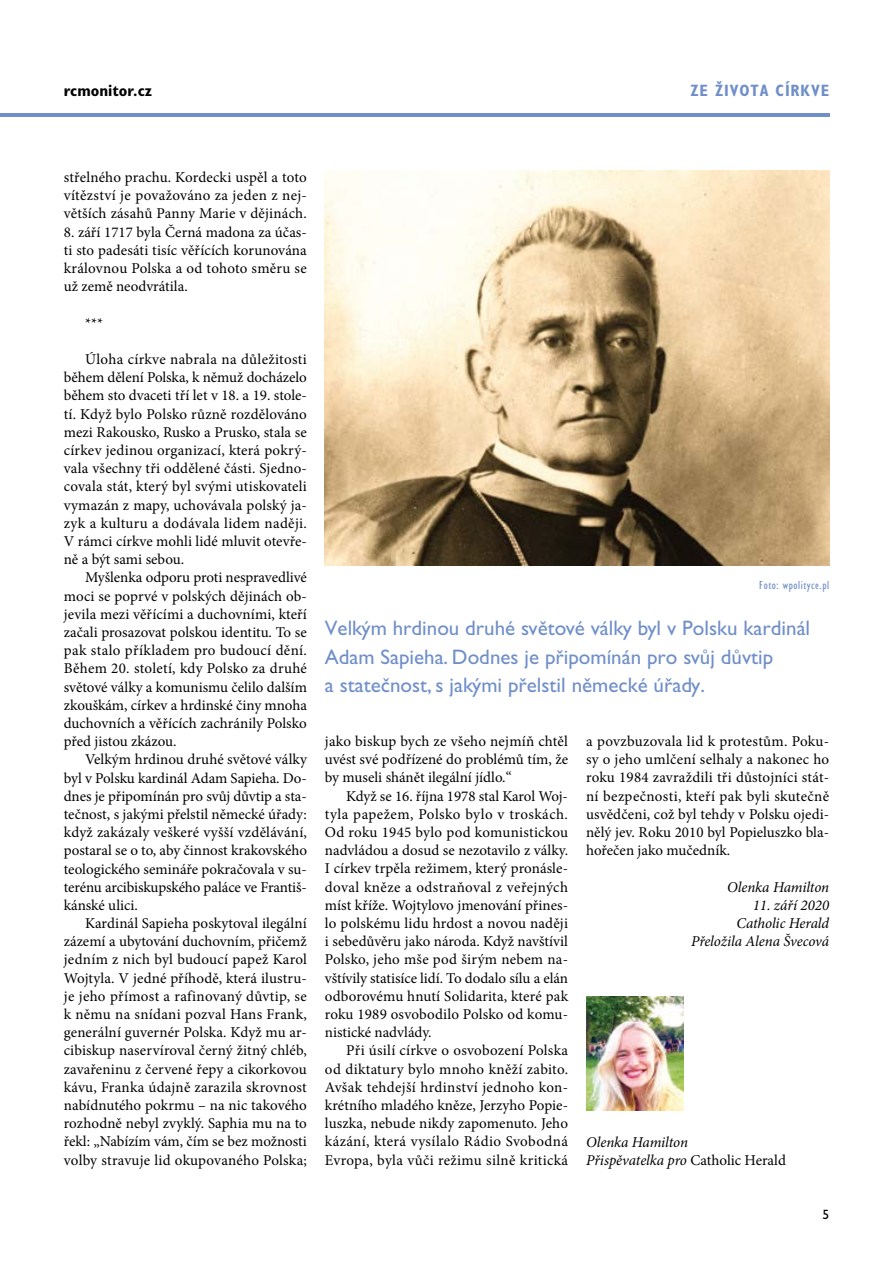
<style>
.page{position:relative;width:893px;height:1263px;background:#fff}
.page>*{position:absolute;margin:0;border:0;box-sizing:border-box;transform-origin:0 0}
.t1{font:21px/28.5px "Gill Sans Std";color:#708fc9}
.t2{font:700 condensed 16.5px "Gill Sans Std";letter-spacing:.05em;color:#708fc9}
.t3{font:700 condensed 16.5px "Gill Sans Std";color:#000}
.t4{font:15px/18.1px "Minion Pro";letter-spacing:.005em;color:#000;text-align:justify}
.t5{font:italic 15px/18.1px "Minion Pro";letter-spacing:-.005em;color:#000;text-align:right}
.t6{font:13.5px "Gill Sans Std";color:#000}
.t7{font:condensed 12px "Gill Sans Std";letter-spacing:.05em;color:#708fc9}
.s1{font-style:normal}
</style>
<div class="page">
<hr style="left:0;top:113px;width:829px;height:4px;background:#708fc9">
<img style="left:325px;top:170px;width:504px;height:396px">
<img style="left:586px;top:996px;width:98px;height:115px">
<p class="t3" style="left:64px;top:81px;width:90px">rcmonitor.cz</p>
<p class="t2" style="left:690px;top:81px;width:44px">Ze života</p>
<p class="t2" style="left:776px;top:81px;width:55px">církve</p>
<p class="t4" style="left:64px;top:168px;width:245px">střelného prachu. Kordecki uspěl a toto vítězství je považováno za jeden z nej&shy;větších zásahů Panny Marie v dějinách.</p>
<p class="t4" style="left:64px;top:223px;width:245px">8. září 1717 byla Černá madona za účas&shy;ti sto padesáti tisíc věřících korunována královnou Polska a od tohoto směru se už země neodvrátila.</p>
<p class="t4" style="left:85px;top:314px;width:20px">***</p>
<p class="t4" style="left:64px;top:350px;width:245px;text-indent:21px">Úloha církve nabrala na důležitosti během dělení Polska, k němuž docházelo během sto dvaceti tří let v 18. a 19. stole&shy;tí. Když bylo Polsko různě rozdělováno mezi Rakousko, Rusko a Prusko, stala se církev jedinou organizací, která pokrý&shy;vala všechny tři oddělené části. Sjedno&shy;covala stát, který byl svými utiskovateli vymazán z mapy, uchovávala polský ja&shy;zyk a kulturu a dodávala lidem naději.<br>V rámci církve mohli lidé mluvit otevře&shy;ně a být sami sebou.</p>
<p class="t4" style="left:64px;top:568px;width:245px;text-indent:21px">Myšlenka odporu proti nespravedlivé moci se poprvé v polských dějinách ob&shy;jevila mezi věřícími a duchovními, kteří začali prosazovat polskou identitu. To se pak stalo příkladem pro budoucí dění.<br>Během 20. století, kdy Polsko za druhé světové války a komunismu čelilo dalším zkouškám, církev a hrdinské činy mnoha duchovních a věřících zachránily Polsko před jistou zkázou.</p>
<p class="t4" style="left:64px;top:750px;width:245px;text-indent:21px">Velkým hrdinou druhé světové války byl v Polsku kardinál Adam Sapieha. Do&shy;dnes je připomínán pro svůj důvtip a sta&shy;tečnost, s jakými přelstil německé úřady: když zakázaly veškeré vyšší vzdělávání, postaral se o to, aby činnost krakovského teologického semináře pokračovala v su&shy;terénu arcibiskupského paláce ve Františ&shy;kánské ulici.</p>
<p class="t4" style="left:64px;top:914px;width:245px;text-indent:21px">Kardinál Sapieha poskytoval ilegální zázemí a ubytování duchovním, přičemž jedním z nich byl budoucí papež Karol Wojtyla. V jedné příhodě, která ilustru&shy;je jeho přímost a rafinovaný důvtip, se k němu na snídani pozval Hans Frank, generální guvernér Polska. Když mu ar&shy;cibiskup naservíroval černý žitný chléb, zavařeninu z červené řepy a cikorkovou kávu, Franka údajně zarazila skrovnost nabídnutého pokrmu – na nic takového rozhodně nebyl zvyklý. Saphia mu na to řekl: „Nabízím vám, čím se bez možnosti volby stravuje lid okupovaného Polska;</p>
<p class="t7" style="left:759px;top:578px;width:71px">Foto: wpolityce.pl</p>
<h1 class="t1" style="left:325px;top:614px;width:487px">Velkým hrdinou druhé světové války byl v Polsku kardinál<br>Adam Sapieha. Dodnes je připomínán pro svůj důvtip<br>a statečnost, s jakými přelstil německé úřady.</h1>
<p class="t4" style="left:325px;top:732px;width:245px">jako biskup bych ze všeho nejmíň chtěl uvést své podřízené do problémů tím, že by museli shánět ilegální jídlo.“</p>
<p class="t4" style="left:325px;top:787px;width:245px;text-indent:21px">Když se 16. října 1978 stal Karol Woj&shy;tyla papežem, Polsko bylo v troskách.<br>Od roku 1945 bylo pod komunistickou nadvládou a dosud se nezotavilo z války.<br>I církev trpěla režimem, který pronásle&shy;doval kněze a odstraňoval z veřejných míst kříže. Wojtylovo jmenování přines&shy;lo polskému lidu hrdost a novou naději i sebedůvěru jako národa. Když navštívil Polsko, jeho mše pod širým nebem na&shy;vštívily statisíce lidí. To dodalo sílu a elán odborovému hnutí Solidarita, které pak roku 1989 osvobodilo Polsko od komu&shy;nistické nadvlády.</p>
<p class="t4" style="left:325px;top:1041px;width:245px;text-indent:21px">Při úsilí církve o osvobození Polska od diktatury bylo mnoho kněží zabito.<br>Avšak tehdejší hrdinství jednoho kon&shy;krétního mladého kněze, Jerzyho Popie&shy;luszka, nebude nikdy zapomenuto. Jeho kázání, která vysílalo Rádio Svobodná Evropa, byla vůči režimu silně kritická</p>
<p class="t4" style="left:586px;top:732px;width:245px">a povzbuzovala lid k protestům. Poku&shy;sy o jeho umlčení selhaly a nakonec ho roku 1984 zavraždili tři důstojníci stát&shy;ní bezpečnosti, kteří pak byli skutečně usvědčeni, což byl tehdy v Polsku ojedi&shy;nělý jev. Roku 2010 byl Popieluszko bla&shy;hořečen jako mučedník.</p>
<p class="t5" style="left:727px;top:878px;width:104px">Olenka Hamilton</p>
<p class="t5" style="left:691px;top:896px;width:140px">11. září 2020<br>Catholic Herald<br>Přeložila Alena Švecová</p>
<p class="t5" style="left:586px;top:1133px;width:201px;text-align:left">Olenka Hamilton<br>Přispěvatelka pro <span class="s1">Catholic Herald</span></p>
<p class="t6" style="left:822px;top:1207px;width:8px">5</p>
</div>
